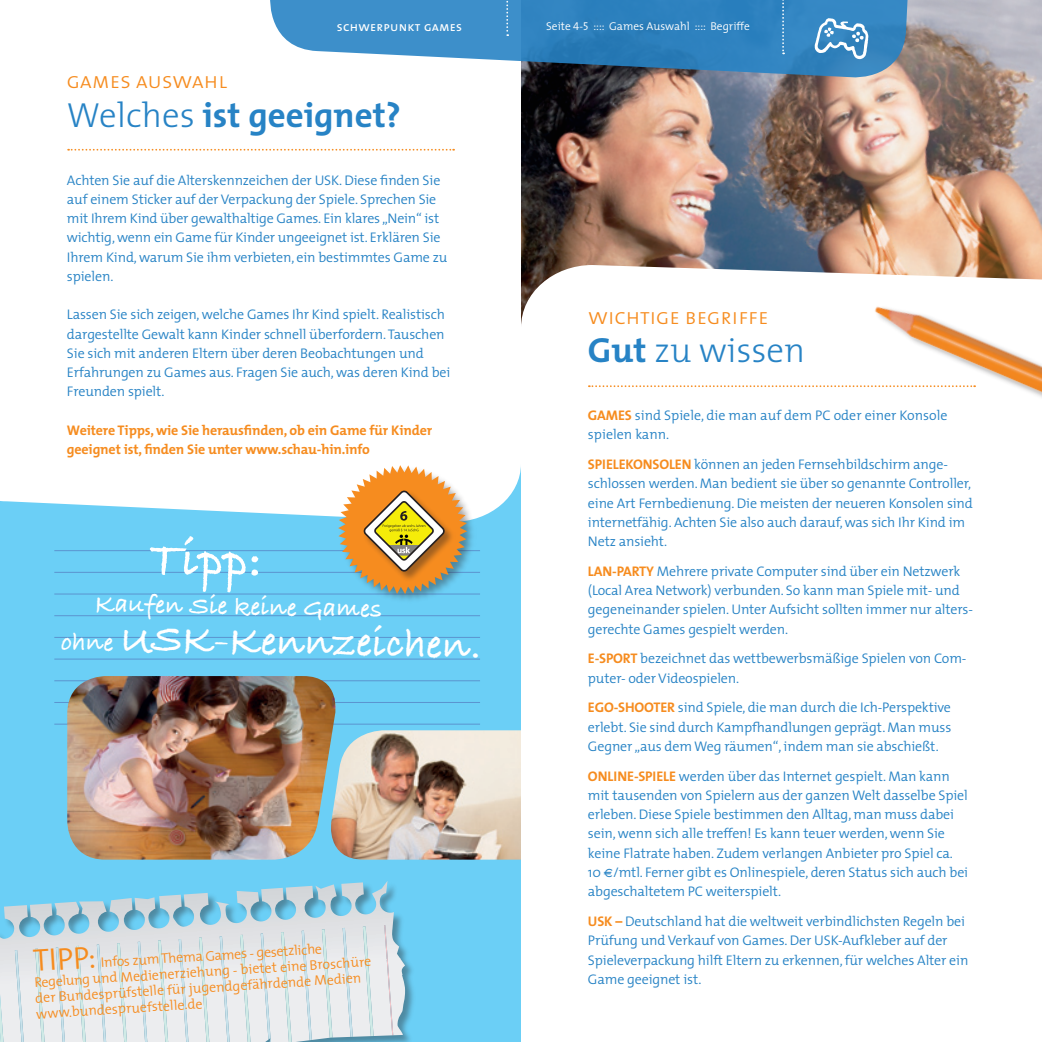
<style>
.page{position:relative;width:1042px;height:1042px;background:#fff}
.page>*{position:absolute;margin:0;border:0;box-sizing:border-box;transform-origin:0 0}
.t1{font:52.5px "Bradley Hand ITCTT Bold";color:#fff}
.t2{font:42px "Bradley Hand ITCTT Bold";color:#fff}
.t3{font:700 35px "The Mix";color:#2783c5}
.t4{font:300 35px "The Mix";color:#2783c5}
.t5{font:300 31.5px "The Mix";color:#f68c1f}
.t6{font:26.25px "Bradley Hand ITCTT Bold";color:#fff}
.t7{font:22.75px "The Mix Light Caps";color:#f68c1f}
.t8{font:300 14px/19.2px "The Mix";letter-spacing:-.01em;color:#2783c5}
.t9{font:300 14px/15.6px "The Mix";color:#f68c1f}
.t10{font:700 14px/19.2px "The Mix";letter-spacing:-.01em;color:#f68c1f}
.t11{font:13.12px "The Mix Caps";letter-spacing:.02em;color:#fff}
.t12{font:300 11.38px "The Mix";color:#fff}
.s1{font-family:"The Mix Semi Light Caps";font-weight:400}
.s2{font-weight:300}
.s3{font-size:26.25px}
.s4{font-weight:700}
.s5{font-family:"The Sans";font-weight:700;color:#f68c1f}
.s6{font-weight:700;color:#f68c1f}
.s7{font-family:"Euro font";font-weight:400;font-size:10.5px}
</style>
<div class="page">
<div style="left:0;top:352px;width:521px;height:690px;background:#6bcff6"></div>
<svg style="left:0;top:148px;width:521px;height:370px"></svg>
<div style="left:0;top:881px;width:416px;height:161px;background:#231f20;opacity:.4"></div>
<svg style="left:0;top:881px;width:405px;height:161px"></svg>
<svg style="left:363px;top:926px;width:10px;height:110px"></svg>
<svg style="left:384px;top:925px;width:9px;height:110px"></svg>
<svg style="left:343px;top:928px;width:10px;height:109px"></svg>
<svg style="left:302px;top:930px;width:10px;height:110px"></svg>
<svg style="left:261px;top:933px;width:10px;height:109px"></svg>
<svg style="left:220px;top:936px;width:10px;height:106px"></svg>
<svg style="left:179px;top:939px;width:10px;height:103px"></svg>
<svg style="left:138px;top:942px;width:10px;height:100px"></svg>
<svg style="left:97px;top:944px;width:10px;height:98px"></svg>
<svg style="left:56px;top:947px;width:10px;height:95px"></svg>
<svg style="left:15px;top:950px;width:10px;height:92px"></svg>
<svg style="left:322px;top:929px;width:10px;height:108px"></svg>
<svg style="left:281px;top:932px;width:11px;height:110px"></svg>
<svg style="left:240px;top:935px;width:11px;height:107px"></svg>
<svg style="left:199px;top:937px;width:11px;height:105px"></svg>
<svg style="left:158px;top:940px;width:11px;height:102px"></svg>
<svg style="left:117px;top:943px;width:11px;height:99px"></svg>
<svg style="left:76px;top:946px;width:11px;height:96px"></svg>
<svg style="left:35px;top:948px;width:11px;height:94px"></svg>
<svg style="left:0;top:951px;width:5px;height:91px"></svg>
<hr style="left:54px;top:550px;width:426px;height:1px;background:#5b94cf">
<hr style="left:54px;top:572px;width:426px;height:1px;background:#5b94cf">
<hr style="left:54px;top:593px;width:426px;height:1px;background:#5b94cf">
<hr style="left:54px;top:615px;width:426px;height:1px;background:#5b94cf">
<hr style="left:54px;top:637px;width:426px;height:1px;background:#5b94cf">
<hr style="left:54px;top:658px;width:426px;height:1px;background:#5b94cf">
<hr style="left:54px;top:680px;width:426px;height:1px;background:#5b94cf">
<hr style="left:54px;top:702px;width:426px;height:1px;background:#5b94cf">
<hr style="left:54px;top:724px;width:426px;height:1px;background:#5b94cf">
<img style="left:521px;top:0;width:521px;height:265px">
<img style="left:339px;top:730px;width:182px;height:129px">
<img style="left:67px;top:676px;width:272px;height:183px">
<svg style="left:521px;top:265px;width:336px;height:123px"></svg>
<img style="left:857px;top:257px;width:185px;height:140px">
<svg style="left:270px;top:0;width:644px;height:80px;fill:#3788c2"></svg>
<svg style="left:506px;top:0;width:2px;height:36px"></svg>
<svg style="left:782px;top:0;width:2px;height:54px"></svg>
<svg style="left:815px;top:18px;width:53px;height:41px"></svg>
<div style="left:338px;top:466px;width:139px;height:137px;background:#231f20;opacity:.4"></div>
<svg style="left:338px;top:465px;width:129px;height:129px"></svg>
<svg style="left:589px;top:385px;width:386px;height:2px"></svg>
<svg style="left:68px;top:149px;width:386px;height:2px"></svg>
<p class="t7" style="left:67px;top:61px;width:162px">games auswahl</p>
<p class="t11" style="left:337px;top:16px;width:127px">schwerpunkt games</p>
<p class="t12" style="left:546px;top:17px;width:205px">Seite <span class="s1">4-5</span> :::: Games Auswahl :::: Begriffe</p>
<p class="t3" style="left:67px;top:86px;width:335px"><span class="s2">Welches</span> ist geeignet?</p>
<p class="t8" style="left:67px;top:170px;width:382px">Achten Sie auf die Alterskennzeichen der USK. Diese finden Sie auf einem Sticker auf der Verpackung der Spiele. Sprechen Sie mit Ihrem Kind über gewalthaltige Games. Ein klares „Nein“ ist wichtig, wenn ein Game für Kinder ungeeignet ist. Erklären Sie Ihrem Kind, warum Sie ihm verbieten, ein bestimmtes Game zu spielen.</p>
<p class="t8" style="left:67px;top:305px;width:385px">Lassen Sie sich zeigen, welche Games Ihr Kind spielt. Realistisch dargestellte Gewalt kann Kinder schnell überfordern. Tauschen Sie sich mit anderen Eltern über deren Beobachtungen und Erfahrungen zu Games aus. Fragen Sie auch, was deren Kind bei Freunden spielt.</p>
<p class="t10" style="left:67px;top:420px;width:367px">Weitere Tipps, wie Sie herausfinden, ob ein G ame für Kinder geeignet ist, finden Sie unter www.schau-hin.info</p>
<p class="t1" style="left:150px;top:519px;width:114px;rotate:1deg">Tipp:</p>
<p class="t6" style="left:95px;top:584px;width:289px;rotate:1deg">Kaufen Sie keine Games</p>
<p class="t2" style="left:61px;top:605px;width:422px;rotate:1deg"><span class="s3">ohne</span> USK-Kennzeichen.</p>
<p class="t9" style="left:33px;top:960px;width:339px;text-indent:68px;rotate:-4deg">Infos zum Thema Games - gesetzliche Regelung und Medienerziehung - bietet eine Broschüre der Bundesprüfstelle für jugendgefährdende Medien www.bundespruefstelle.de</p>
<p class="t5" style="left:31px;top:935px;width:65px;rotate:-4deg">TIPP:</p>
<p class="t7" style="left:588px;top:298px;width:182px">wichtige begriffe</p>
<p class="t4" style="left:588px;top:322px;width:219px"><span class="s4">Gut</span> zu wissen</p>
<p class="t8" style="left:588px;top:405px;width:361px"><span class="s5">GAMES</span> sind Spiele, die man auf dem PC oder einer Konsole spielen kann.</p>
<p class="t8" style="left:588px;top:454px;width:386px"><span class="s5">SPIELEKONSOLEN</span> können an jeden Fernsehbildschirm ange&shy;schlossen werden. Man bedient sie über so genannte Controller, eine Art Fernbedienung. Die meisten der neueren Konsolen sind internetfähig. Achten Sie also auch darauf, was sich Ihr Kind im Netz ansieht.</p>
<p class="t8" style="left:588px;top:561px;width:386px"><span class="s5">LAN -PARTY</span> Mehrere private Computer sind über ein Netzwerk (Local Area Network) verbunden. So kann man Spiele mit- und gegeneinander spielen. Unter Aufsicht sollten immer nur alters&shy;gerechte Games gespielt werden.</p>
<p class="t8" style="left:588px;top:648px;width:380px"><span class="s6">E-Sport</span> bezeichnet das wettbewerbsmäßige Spielen von Com&shy;puter- oder Videospielen.</p>
<p class="t8" style="left:588px;top:697px;width:365px;text-align:justify"><span class="s5">EGO-S HOOTER</span> sind Spiele, die man durch die Ich-Perspektive erlebt. Sie sind durch Kampfhandlungen geprägt. Man muss Gegner „aus dem Weg räumen“, indem man sie abschießt.</p>
<p class="t8" style="left:588px;top:766px;width:382px"><span class="s5">ONLINE-SPIELE</span> werden über das Internet gespielt. Man kann mit tausenden von Spielern aus der ganzen Welt dasselbe Spiel erleben. Diese Spiele bestimmen den Alltag, man muss dabei sein, wenn sich alle treffen! Es kann teuer werden, wenn Sie keine Flatrate haben. Zudem verlangen Anbieter pro Spiel ca.<br>10 <span class="s7">Z</span>/mtl. Ferner gibt es Onlinespiele, deren Status sich auch bei abgeschaltetem PC weiterspielt.</p>
<p class="t8" style="left:588px;top:911px;width:382px"><span class="s5">USK –</span> Deutschland hat die weltweit verbindlichsten Regeln bei Prüfung und Verkauf von Games. Der USK-Aufkleber auf der Spieleverpackung hilft Eltern zu erkennen, für welches Alter ein Game geeignet ist.</p>
</div>
